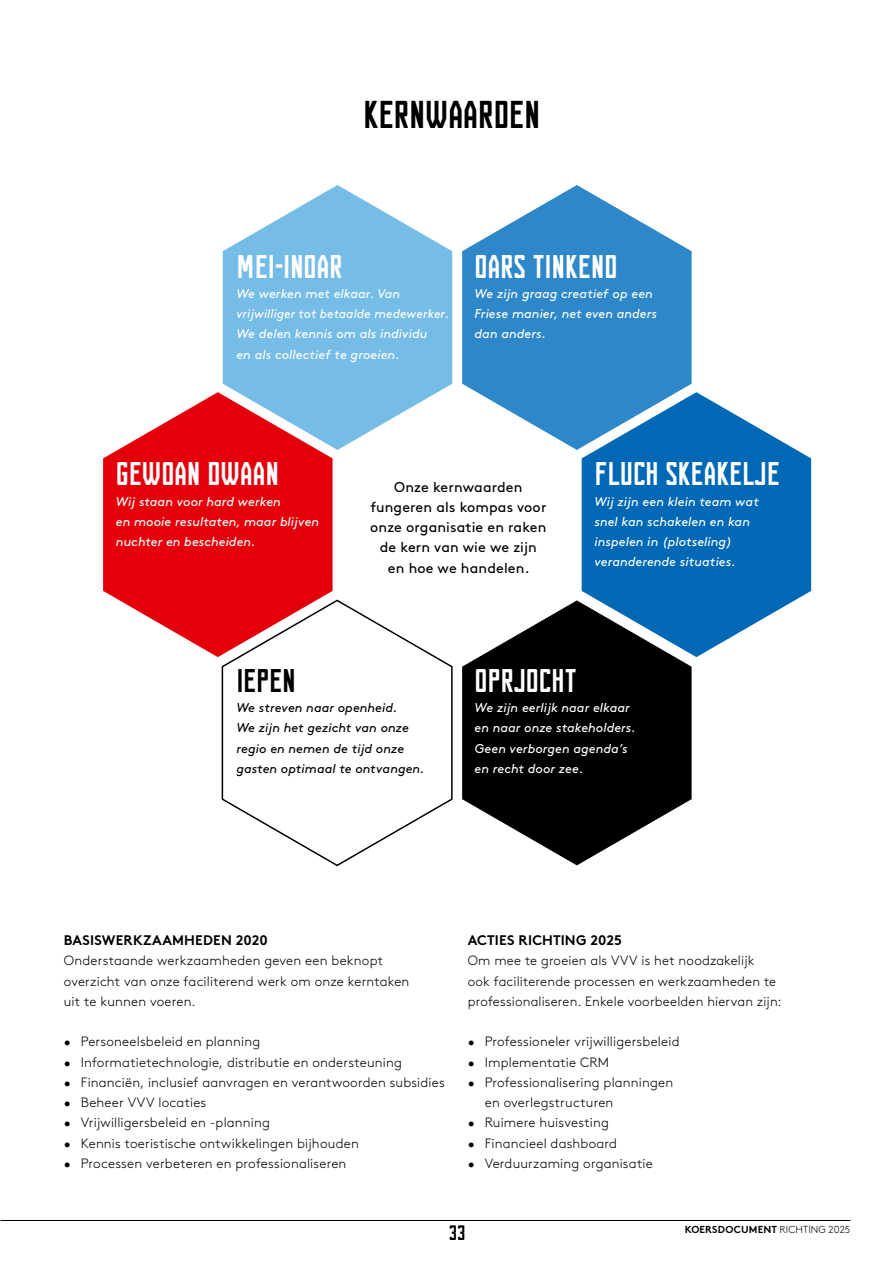
<style>
.page{position:relative;width:893px;height:1263px;background:#fff}
.page>*{position:absolute;margin:0;border:0;box-sizing:border-box;transform-origin:0 0}
.t1{font:condensed 39px "FUNCTION";letter-spacing:-.015em;color:#000}
.t2{font:condensed 33px "FUNCTION";letter-spacing:-.01em;color:#fff}
.t3{font:condensed 33px "FUNCTION";letter-spacing:-.01em;color:#000}
.t4{font:condensed 21px "FUNCTION";color:#000}
.t5{font:14.25px/20.2px "Brown Std";letter-spacing:.01em;color:#000;text-align:center}
.t6{font:700 13.8px "Brown Std";letter-spacing:.01em;color:#000}
.t7{font:300 13.5px/20.2px "Brown Std";letter-spacing:.015em;color:#000}
.t8{font:italic 12.75px/20.2px "Brown Std";letter-spacing:.005em;color:#fff}
.t9{font:italic 12.75px/20.2px "Brown Std";letter-spacing:.005em;color:#000}
.t10{font:700 10.2px "Brown Std";letter-spacing:.01em;color:#000}
.s1{font-weight:300}
</style>
<div class="page">
<hr style="left:0;top:1220px;width:850px;height:1px;background:#000">
<svg style="left:582px;top:392px;width:229px;height:265px;fill:#0068b4"></svg>
<svg style="left:462px;top:185px;width:230px;height:265px;fill:#2e87c8"></svg>
<svg style="left:223px;top:185px;width:229px;height:265px;fill:#75bce6"></svg>
<svg style="left:103px;top:392px;width:230px;height:265px;fill:#e3000b"></svg>
<svg style="left:462px;top:600px;width:230px;height:265px;fill:#000"></svg>
<svg style="left:220px;top:599px;width:233px;height:268px"></svg>
<h1 class="t1" style="left:363px;top:93px;width:179px">KERNWAARDEN</h1>
<h2 class="t2" style="left:236px;top:248px;width:108px">MEI-INOAR</h2>
<p class="t8" style="left:236px;top:283px;width:215px">We werken met elkaar. Van vrijwilliger tot betaalde medewerker.<br>We delen kennis om als individu<br>en als collectief te groeien.</p>
<h2 class="t2" style="left:475px;top:248px;width:145px">OARS TINKEND</h2>
<p class="t8" style="left:475px;top:283px;width:184px">We zijn graag creatief op een<br>Friese manier, net even anders dan anders.</p>
<h2 class="t2" style="left:116px;top:456px;width:165px">GEWOAN DWAAN</h2>
<p class="t8" style="left:116px;top:491px;width:205px">Wij staan voor hard werken<br>en mooie resultaten, maar blijven nuchter en bescheiden.</p>
<p class="t5" style="left:370px;top:476px;width:178px">Onze kernwaarden fungeren als kompas voor onze organisatie en raken de kern van wie we zijn en hoe we handelen.</p>
<h2 class="t2" style="left:594px;top:456px;width:187px">FLUCH SKEAKELJE</h2>
<p class="t8" style="left:594px;top:491px;width:166px">Wij zijn een klein team wat snel kan schakelen en kan inspelen in (plotseling) veranderende situaties.</p>
<h2 class="t3" style="left:236px;top:663px;width:61px">IEPEN</h2>
<p class="t9" style="left:236px;top:698px;width:190px">We streven naar openheid.<br>We zijn het gezicht van onze regio en nemen de tijd onze gasten optimaal te ontvangen.</p>
<h2 class="t2" style="left:475px;top:663px;width:104px">OPRJOCHT</h2>
<p class="t8" style="left:475px;top:698px;width:163px">We zijn eerlijk naar elkaar en naar onze stakeholders.<br>Geen verborgen agenda’s en recht door zee.</p>
<p class="t6" style="left:64px;top:932px;width:205px">BASISWERKZAAMHEDEN 2020</p>
<p class="t7" style="left:64px;top:951px;width:347px">Onderstaande werkzaamheden geven een beknopt overzicht van onze faciliterend werk om onze kerntaken uit te kunnen voeren.</p>
<p class="t7" style="left:64px;top:1032px;width:198px">• Personeelsbeleid en planning</p>
<p class="t7" style="left:64px;top:1052px;width:340px">• Informatietechnologie, distributie en ondersteuning</p>
<p class="t7" style="left:64px;top:1072px;width:382px">• Financiën, inclusief aanvragen en verantwoorden subsidies</p>
<p class="t7" style="left:64px;top:1092px;width:144px">• Beheer VVV locaties</p>
<p class="t7" style="left:64px;top:1113px;width:208px">• Vrijwilligersbeleid en -planning</p>
<p class="t7" style="left:64px;top:1133px;width:297px">• Kennis toeristische ontwikkelingen bijhouden</p>
<p class="t7" style="left:64px;top:1153px;width:284px">• Processen verbeteren en professionaliseren</p>
<p class="t6" style="left:468px;top:932px;width:156px">ACTIES RICHTING 2025</p>
<p class="t7" style="left:468px;top:951px;width:315px">Om mee te groeien als VVV is het noodzakelijk<br>ook faciliterende processen en werkzaamheden te professionaliseren. Enkele voorbeelden hiervan zijn:</p>
<p class="t7" style="left:468px;top:1032px;width:213px">• Professioneler vrijwilligersbeleid</p>
<p class="t7" style="left:468px;top:1052px;width:143px">• Implementatie CRM</p>
<p class="t7" style="left:485px;top:1072px;width:190px;text-indent:-17px">• Professionalisering planningen en overlegstructuren</p>
<p class="t7" style="left:468px;top:1113px;width:143px">• Ruimere huisvesting</p>
<p class="t7" style="left:468px;top:1133px;width:151px">• Financieel dashboard</p>
<p class="t7" style="left:468px;top:1153px;width:186px">• Verduurzaming organisatie</p>
<h3 class="t4" style="left:449px;top:1222px;width:18px">33</h3>
<p class="t10" style="left:685px;top:1224px;width:167px">KOERSDOCUMENT <span class="s1">RICHTING 2025</span></p>
</div>
